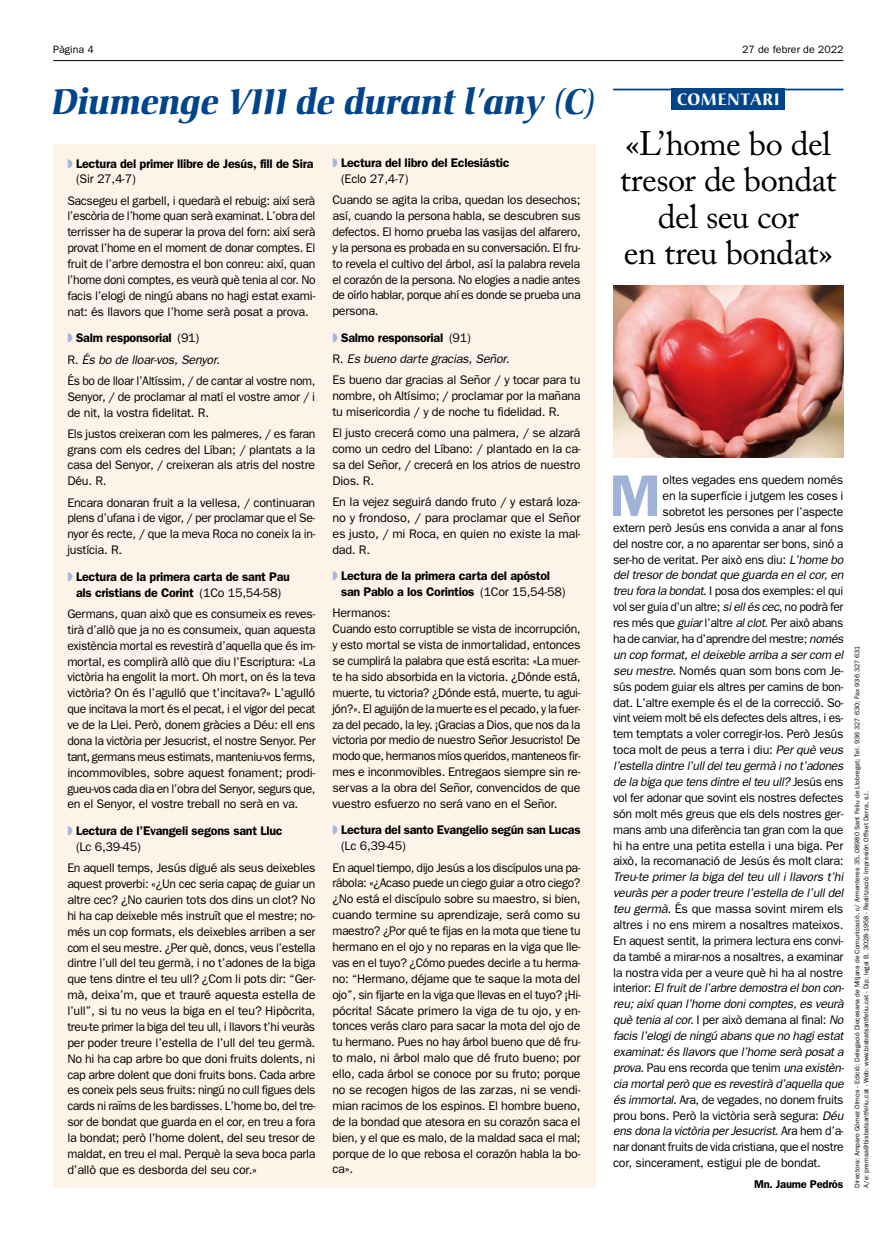
<style>
.page{position:relative;width:886px;height:1241px;background:#fff}
.page>*{position:absolute;margin:0;border:0;box-sizing:border-box;transform-origin:0 0}
.t1{font:600 58.75px "Franklin Gothic";color:#a0b2d5}
.t2{font:italic 700 35px "Christiana";color:#00448a}
.t3{font:33.75px/36.2px "Adobe Caslon Pro";letter-spacing:-.02em;color:#000;text-align:center}
.t4{font:700 16.25px "Christiana";letter-spacing:.055em;color:#fff}
.t5{font:12.5px/15.9px "Franklin Gothic";letter-spacing:-.02em;color:#000;text-align:justify}
.t6{font:600 12.5px/15.9px "Franklin Gothic";letter-spacing:-.02em;color:#000}
.t7{font:600 11.25px "Franklin Gothic";letter-spacing:-.02em;color:#000}
.t8{font:10.62px "Franklin Gothic";color:#000}
.t9{font:6.88px/8.8px "Franklin Gothic";color:#000}
.s1{color:#a5b8db}
.s2{font-weight:400}
.s3{font-weight:600}
.s4{font-style:italic}
</style>
<div class="page">
<hr style="left:53px;top:60px;width:790px;height:1px;background:#000">
<div style="left:53px;top:144px;width:542px;height:1043px;background:#fef3e8"></div>
<div style="left:671px;top:89px;width:114px;height:21px;background:#00448a"></div>
<hr style="left:613px;top:89px;width:230px;height:1px;background:#00448a">
<img style="left:613px;top:285px;width:230px;height:172px">
<p class="t8" style="left:53px;top:44px;width:42px">Pàgina 4</p>
<p class="t8" style="left:742px;top:44px;width:103px">27 de febrer de 2022</p>
<h2 class="t2" style="left:53px;top:80px;width:545px">Diumenge VIII de durant l’any (C)</h2>
<h3 class="t4" style="left:677px;top:89px;width:104px">COMENTARI</h3>
<p class="t6" style="left:76px;top:155px;width:239px;text-indent:-9px"><span class="s1">◗</span> Lectura del primer llibre de Jesús, fill de Sira <span class="s2">(Sir 27,4-7)</span></p>
<p class="t5" style="left:67px;top:192px;width:250px">Sacsegeu el garbell, i quedarà el rebuig: així serà l’escòria de l’home quan serà examinat. L’obra del terrisser ha de superar la prova del forn: així serà provat l’home en el moment de donar comptes. El fruit de l’arbre demostra el bon conreu: així, quan l’home doni comptes, es veurà què tenia al cor. No facis l’elogi de ningú abans no hagi estat exami&shy;nat: és llavors que l’home serà posat a prova.</p>
<p class="t5" style="left:67px;top:327px;width:250px;line-height:21.2px;text-align:left"><span class="s1">◗</span> <span class="s3">Salm responsorial</span> (91)<br>R. <span class="s4">És bo de lloar-vos, Senyor.<br></span>És bo de lloar l’Altíssim, / de cantar al vostre nom,</p>
<p class="t5" style="left:67px;top:388px;width:249px">Senyor, / de proclamar al matí el vostre amor / i de nit, la vostra fidelitat. R.</p>
<p class="t5" style="left:67px;top:425px;width:250px">Els justos creixeran com les palmeres, / es faran grans com els cedres del Líban; / plantats a la casa del Senyor, / creixeran als atris del nostre Déu. R.</p>
<p class="t5" style="left:67px;top:494px;width:249px">Encara donaran fruit a la vellesa, / continuaran plens d’ufana i de vigor, / per proclamar que el Se&shy;nyor és recte, / que la meva Roca no coneix la in&shy;justícia. R.</p>
<p class="t6" style="left:67px;top:568px;width:224px;text-align:center"><span class="s1">◗</span> Lectura de la primera carta de sant Pau als cristians de Corint <span class="s2">(1Co 15,54-58)</span></p>
<p class="t5" style="left:67px;top:605px;width:250px">Germans, quan això que es consumeix es reves&shy;tirà d’allò que ja no es consumeix, quan aquesta existència mortal es revestirà d’aquella que és im&shy;mortal, es complirà allò que diu l’Escriptura: «La victòria ha engolit la mort. Oh mort, on és la teva victòria? On és l’agulló que t’incitava?» L’agulló que incitava la mort és el pecat, i el vigor del pecat ve de la Llei. Però, donem gràcies a Déu: ell ens dona la victòria per Jesucrist, el nostre Senyor. Per tant, germans meus estimats, manteniu-vos ferms, incommovibles, sobre aquest fonament; prodi&shy;gueu-vos cada dia en l’obra del Senyor, segurs que, en el Senyor, el vostre treball no serà en va.</p>
<p class="t6" style="left:76px;top:822px;width:208px;text-indent:-9px"><span class="s1">◗</span> Lectura de l’Evangeli segons sant Lluc <span class="s2">(Lc 6,39-45)</span></p>
<p class="t5" style="left:67px;top:859px;width:250px">En aquell temps, Jesús digué als seus deixebles aquest proverbi: «¿Un cec seria capaç de guiar un altre cec? ¿No caurien tots dos dins un clot? No hi ha cap deixeble més instruït que el mestre; no&shy;més un cop formats, els deixebles arriben a ser com el seu mestre. ¿Per què, doncs, veus l’estella dintre l’ull del teu germà, i no t’adones de la biga que tens dintre el teu ull? ¿Com li pots dir: “Ger&shy;mà, deixa’m, que et trauré aquesta estella de l’ull”, si tu no veus la biga en el teu? Hipòcrita, treu-te primer la biga del teu ull, i llavors t’hi veuràs per poder treure l’estella de l’ull del teu germà.<br>No hi ha cap arbre bo que doni fruits dolents, ni cap arbre dolent que doni fruits bons. Cada arbre es coneix pels seus fruits: ningú no cull figues dels cards ni raïms de les bardisses. L’home bo, del tre&shy;sor de bondat que guarda en el cor, en treu a fora la bondat; però l’home dolent, del seu tresor de maldat, en treu el mal. Perquè la seva boca parla d’allò que es desborda del seu cor.»</p>
<p class="t6" style="left:341px;top:154px;width:170px;text-indent:-9px"><span class="s1">◗</span> Lectura del libro del Eclesiástic <span class="s2">(Eclo 27,4-7)</span></p>
<p class="t5" style="left:332px;top:191px;width:250px">Cuando se agita la criba, quedan los desechos; así, cuando la persona habla, se descubren sus defectos. El horno prueba las vasijas del alfarero, y la persona es probada en su conversación. El fru&shy;to revela el cultivo del árbol, así la palabra revela el corazón de la persona. No elogies a nadie antes de oírlo hablar, porque ahí es donde se prueba una persona.</p>
<p class="t5" style="left:332px;top:326px;width:249px;line-height:21.2px;text-align:left"><span class="s1">◗</span> <span class="s3">Salmo responsorial</span> (91)<br>R. <span class="s4">Es bueno darte gracias, Señor.<br></span>Es bueno dar gracias al Señor / y tocar para tu</p>
<p class="t5" style="left:332px;top:387px;width:250px">nombre, oh Altísimo; / proclamar por la mañana tu misericordia / y de noche tu fidelidad. R.</p>
<p class="t5" style="left:332px;top:424px;width:250px">El justo crecerá como una palmera, / se alzará como un cedro del Líbano: / plantado en la ca&shy;sa del Señor, / crecerá en los atrios de nuestro Dios. R.</p>
<p class="t5" style="left:332px;top:493px;width:250px">En la vejez seguirá dando fruto / y estará loza&shy;no y frondoso, / para proclamar que el Señor es justo, / mi Roca, en quien no existe la mal&shy;dad. R.</p>
<p class="t6" style="left:341px;top:567px;width:226px;text-indent:-9px"><span class="s1">◗</span> Lectura de la primera carta del apóstol san Pablo a los Corintios <span class="s2">(1Cor 15,54-58)</span></p>
<p class="t5" style="left:332px;top:604px;width:250px;text-align:left">Hermanos:<br>Cuando esto corruptible se vista de incorrupción, y esto mortal se vista de inmortalidad, entonces se cumplirá la palabra que está escrita: «La muer&shy;te ha sido absorbida en la victoria. ¿Dónde está, muerte, tu victoria? ¿Dónde está, muerte, tu agui&shy;jón?». El aguijón de la muerte es el pecado, y la fuer&shy;za del pecado, la ley. ¡Gracias a Dios, que nos da la victoria por medio de nuestro Señor Jesucristo! De modo que, hermanos míos queridos, manteneos fir&shy;mes e inconmovibles. Entregaos siempre sin re&shy;servas a la obra del Señor, convencidos de que vuestro esfuerzo no será vano en el Señor.</p>
<p class="t6" style="left:341px;top:821px;width:241px;text-indent:-9px"><span class="s1">◗</span> Lectura del santo Evangelio según san Lucas <span class="s2">(Lc 6,39-45)</span></p>
<p class="t5" style="left:332px;top:859px;width:250px">En aquel tiempo, dijo Jesús a los discípulos una pa&shy;rábola: «¿Acaso puede un ciego guiar a otro ciego? ¿No está el discípulo sobre su maestro, si bien, cuando termine su aprendizaje, será como su maestro? ¿Por qué te fijas en la mota que tiene tu hermano en el ojo y no reparas en la viga que lle&shy;vas en el tuyo? ¿Cómo puedes decirle a tu herma&shy;no: “Hermano, déjame que te saque la mota del ojo”, sin fijarte en la viga que llevas en el tuyo? ¡Hi&shy;pócrita! Sácate primero la viga de tu ojo, y en&shy;tonces verás claro para sacar la mota del ojo de tu hermano. Pues no hay árbol bueno que dé fru&shy;to malo, ni árbol malo que dé fruto bueno; por ello, cada árbol se conoce por su fruto; porque no se recogen higos de las zarzas, ni se vendi&shy;mian racimos de los espinos. El hombre bueno, de la bondad que atesora en su corazón saca el bien, y el que es malo, de la maldad saca el mal; porque de lo que rebosa el corazón habla la bo&shy;ca».</p>
<h3 class="t3" style="left:620px;top:125px;width:218px">«L’home bo del tresor de bondat del seu cor<br>en treu bondat»</h3>
<p class="t5" style="left:613px;top:471px;width:232px;text-align:right">oltes vegades ens quedem només<br>en la superfície i jutgem les coses i<br>sobretot les persones per l’aspecte<br>extern però Jesús ens convida a anar al fons del nostre cor, a no aparentar ser bons, sinó a ser-ho de veritat. Per això ens diu: <span class="s4">L’home bo del tresor de bondat que guarda en el cor, en treu fora la bondat</span>. I posa dos exemples: el qui vol ser guia d’un altre; <span class="s4">si ell és cec</span>, no podrà fer res més que <span class="s4">guiar</span> l’altre <span class="s4">al clot</span>. Per això abans ha de canviar, ha d’aprendre del mestre; <span class="s4">només un cop format, el deixeble arriba a ser com el seu mestre</span>. Només quan som bons com Je&shy;sús podem guiar els altres per camins de bon&shy;dat. L’altre exemple és el de la correcció. So&shy;vint veiem molt bé els defectes dels altres, i es&shy;tem temptats a voler corregir-los. Però Jesús toca molt de peus a terra i diu: <span class="s4">Per què veus l’estella dintre l’ull del teu germà i no t’adones de la biga que tens dintre el teu ull?</span> Jesús ens vol fer adonar que sovint els nostres defectes són molt més greus que els dels nostres ger&shy;mans amb una diferència tan gran com la que hi ha entre una petita estella i una biga. Per això, la recomanació de Jesús és molt clara:</p>
<p class="t5" style="left:613px;top:868px;width:233px"><span class="s4">Treu-te primer la biga del teu ull i llavors t’hi veuràs per a poder treure l’estella de l’ull del teu germà</span>. És que massa sovint mirem els altres i no ens mirem a nosaltres mateixos.<br>En aquest sentit, la primera lectura ens convi&shy;da també a mirar-nos a nosaltres, a examinar la nostra vida per a veure què hi ha al nostre interior: <span class="s4">El fruit de l’arbre demostra el bon con&shy;reu; així quan l’home doni comptes, es veurà què tenia al cor.</span> I per això demana al final: <span class="s4">No facis l’elogi de ningú abans que no hagi estat examinat: és llavors que l’home serà posat a prova</span>. Pau ens recorda que tenim <span class="s4">una existèn&shy;cia mortal però que es revestirà d’aquella que és immortal.</span> Ara, de vegades, no donem fruits prou bons. Però la victòria serà segura: <span class="s4">Déu ens dona la victòria per Jesucrist</span>. Ara hem d’a&shy;nar donant fruits de vida cristiana, que el nostre cor, sincerament, estigui ple de bondat.</p>
<p class="t7" style="left:754px;top:1177px;width:91px">Mn. Jaume Pedrós</p>
<h1 class="t1" style="left:609px;top:461px;width:53px">M</h1>
<p class="t9" style="left:853px;top:1187px;width:543px;rotate:-90deg">Directora: Amparo Gómez Olmos - Edició: Delegació Diocesana de Mitjans de Comunicació, c/ Armenteres 35, 08980 Sant Feliu de Llobregat; Tel. 936 327 630; Fax 936 327 631<br>A/e: premsa@bisbatsantfeliu.cat - Web: www.bisbatsantfeliu.cat - Dip. legal B. 3028-1958 - Realització: Impresión Offset Derra, s.l.</p>
</div>
